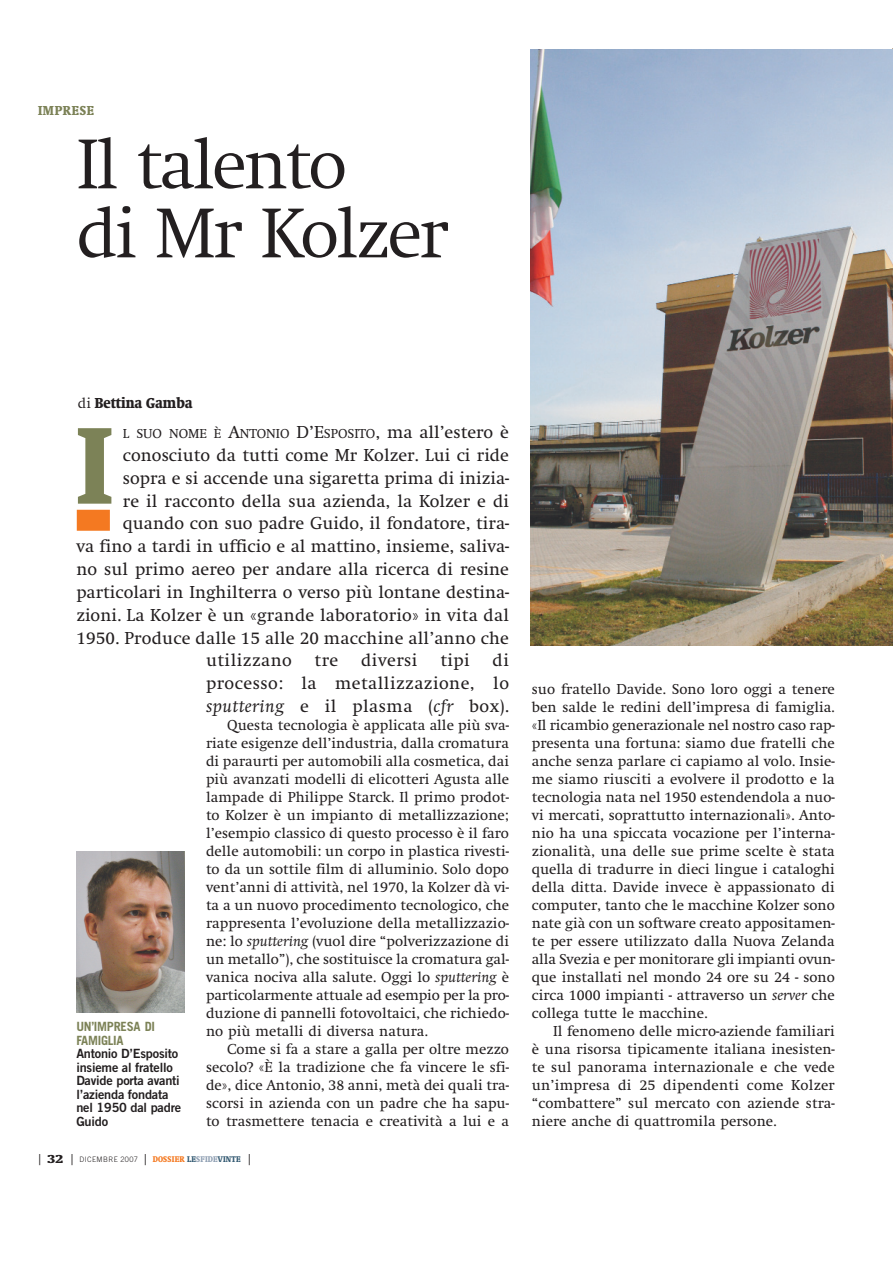
<style>
.page{position:relative;width:893px;height:1263px;background:#fff}
.page>*{position:absolute;margin:0;border:0;box-sizing:border-box;transform-origin:0 0}
.t1{font:700 condensed 113.1px "Swift EF";color:#7c8257}
.t2{font:300 73.05px/69px "Swift EF";letter-spacing:-.045em;color:#231f20}
.t3{font:18px/23px "Swift EF";color:#231f20;text-align:right}
.t4{font:18px "Swift EF";letter-spacing:.025em;color:#231f20}
.t5{font:15px/18px "Swift EF";color:#231f20;text-align:justify}
.t6{font:700 condensed 15px "Swift EF";color:#231f20}
.t7{font:13.5px "Swift EF";color:#231f20}
.t8{font:700 condensed 13.5px "Swift EF";letter-spacing:.05em;color:#7c8257}
.t9{font:12.75px/13.5px "Trade Gothic Bold Two";letter-spacing:-.015em;color:#231f20}
.t10{font:700 12.75px/13.5px "Trade Gothic";letter-spacing:-.02em;color:#7c8257}
.t11{font:300 7.5px "Trade Gothic";letter-spacing:.05em;color:#231f20}
.s1{font-weight:300;font-stretch:normal}
.s2{font-size:18px}
.s3{font-style:italic}
.s4{font-size:15px}
.s5{font-family:"Swift EF";font-weight:700;font-stretch:condensed;font-size:12px}
.s6{font-family:"Swift EF";font-weight:700;font-stretch:condensed;font-size:8.55px;color:#f47921}
.s7{font-family:"Swift EF";font-weight:700;font-stretch:condensed;font-size:8.55px;color:#355b73}
.s8{font-family:"Swift EF";font-weight:700;font-stretch:condensed;font-size:8.55px;color:#91a1b4}
</style>
<div class="page">
<div style="left:77px;top:510px;width:33px;height:21px;background:#f47921"></div>
<img style="left:76px;top:851px;width:109px;height:161px">
<img style="left:530px;top:48px;width:363px;height:597px">
<p class="t8" style="left:38px;top:105px;width:58px">IMPRESE</p>
<h2 class="t2" style="left:76px;top:136px;width:374px">Il talento<br>di Mr Kolzer</h2>
<p class="t6" style="left:78px;top:397px;width:116px"><span class="s1">di</span> Bettina Gamba</p>
<p class="t7" style="left:123px;top:428px;width:388px">L SUO NOME È <span class="s2">A</span>NTONIO <span class="s2">D’E</span>SPOSITO<span class="s2">, ma all’estero è</span></p>
<p class="t3" style="left:76px;top:445px;width:434px">conosciuto da tutti come Mr Kolzer. Lui ci ride sopra e si accende una sigaretta prima di inizia-<br>re il racconto della sua azienda, la Kolzer e di quando con suo padre Guido, il fondatore, tira-<br>va fino a tardi in ufficio e al mattino, insieme, saliva&shy;no sul primo aereo per andare alla ricerca di resine particolari in Inghilterra o verso più lontane destina&shy;zioni. La Kolzer è un «grande laboratorio» in vita dal 1950. Produce dalle 15 alle 20 macchine all’anno che</p>
<h1 class="t1" style="left:77px;top:420px;width:37px">I</h1>
<p class="t10" style="left:76px;top:1021px;width:80px">UN’IMPRESA DI<br>FAMIGLIA</p>
<p class="t9" style="left:76px;top:1048px;width:106px">Antonio D’Esposito insieme al fratello<br>Davide porta avanti l’azienda fondata nel 1950 dal padre<br>Guido</p>
<p class="t3" style="left:206px;top:650px;width:304px;text-align:justify;text-indent:287px">di processo: la metallizzazione, lo <span class="s3">sputtering</span> e il plasma (<span class="s3">cfr</span> box).</p>
<p class="t5" style="left:206px;top:717px;width:305px;text-indent:21px">Questa tecnologia è applicata alle più sva&shy;riate esigenze dell’industria, dalla cromatura di paraurti per automobili alla cosmetica, dai più avanzati modelli di elicotteri Agusta alle lampade di Philippe Starck. Il primo prodot&shy;to Kolzer è un impianto di metallizzazione; l’esempio classico di questo processo è il faro delle automobili: un corpo in plastica rivesti&shy;to da un sottile film di alluminio. Solo dopo vent’anni di attività, nel 1970, la Kolzer dà vi&shy;ta a un nuovo procedimento tecnologico, che rappresenta l’evoluzione della metallizzazio&shy;ne: lo <span class="s3">sputtering</span> (vuol dire “polverizzazione di un metallo”), che sostituisce la cromatura gal&shy;vanica nociva alla salute. Oggi lo <span class="s3">sputtering</span> è particolarmente attuale ad esempio per la pro&shy;duzione di pannelli fotovoltaici, che richiedo&shy;no più metalli di diversa natura.</p>
<p class="t5" style="left:206px;top:1041px;width:304px;text-indent:21px">Come si fa a stare a galla per oltre mezzo secolo? «È la tradizione che fa vincere le sfi&shy;de», dice Antonio, 38 anni, metà dei quali tra&shy;scorsi in azienda con un padre che ha sapu&shy;to trasmettere tenacia e creatività a lui e a</p>
<p class="t4" style="left:206px;top:653px;width:87px">utilizzano</p>
<p class="t3" style="left:315px;top:650px;width:25px">tre</p>
<p class="t4" style="left:361px;top:653px;width:58px">diversi</p>
<p class="t3" style="left:440px;top:650px;width:31px">tipi</p>
<p class="t11" style="left:38px;top:1157px;width:215px"><span class="s4">|</span> <span class="s5">32</span> <span class="s4">|</span> DICEMBRE 2007 <span class="s4">|</span> <span class="s6">DOSSIER</span> <span class="s7">LE</span><span class="s8">SFIDE</span><span class="s7">VINTE</span> <span class="s4">|</span></p>
<p class="t5" style="left:532px;top:681px;width:304px">suo fratello Davide. Sono loro oggi a tenere ben salde le redini dell’impresa di famiglia. «Il ricambio generazionale nel nostro caso rap&shy;presenta una fortuna: siamo due fratelli che anche senza parlare ci capiamo al volo. Insie&shy;me siamo riusciti a evolvere il prodotto e la tecnologia nata nel 1950 estendendola a nuo&shy;vi mercati, soprattutto internazionali». Anto&shy;nio ha una spiccata vocazione per l’interna&shy;zionalità, una delle sue prime scelte è stata quella di tradurre in dieci lingue i cataloghi della ditta. Davide invece è appassionato di computer, tanto che le macchine Kolzer sono nate già con un software creato appositamen&shy;te per essere utilizzato dalla Nuova Zelanda alla Svezia e per monitorare gli impianti ovun&shy;que installati nel mondo 24 ore su 24 - sono circa 1000 impianti - attraverso un <span class="s3">server</span> che collega tutte le macchine.</p>
<p class="t5" style="left:532px;top:1023px;width:304px;text-indent:21px">Il fenomeno delle micro-aziende familiari è una risorsa tipicamente italiana inesisten&shy;te sul panorama internazionale e che vede un’impresa di 25 dipendenti come Kolzer “combattere” sul mercato con aziende stra&shy;niere anche di quattromila persone.</p>
</div>
